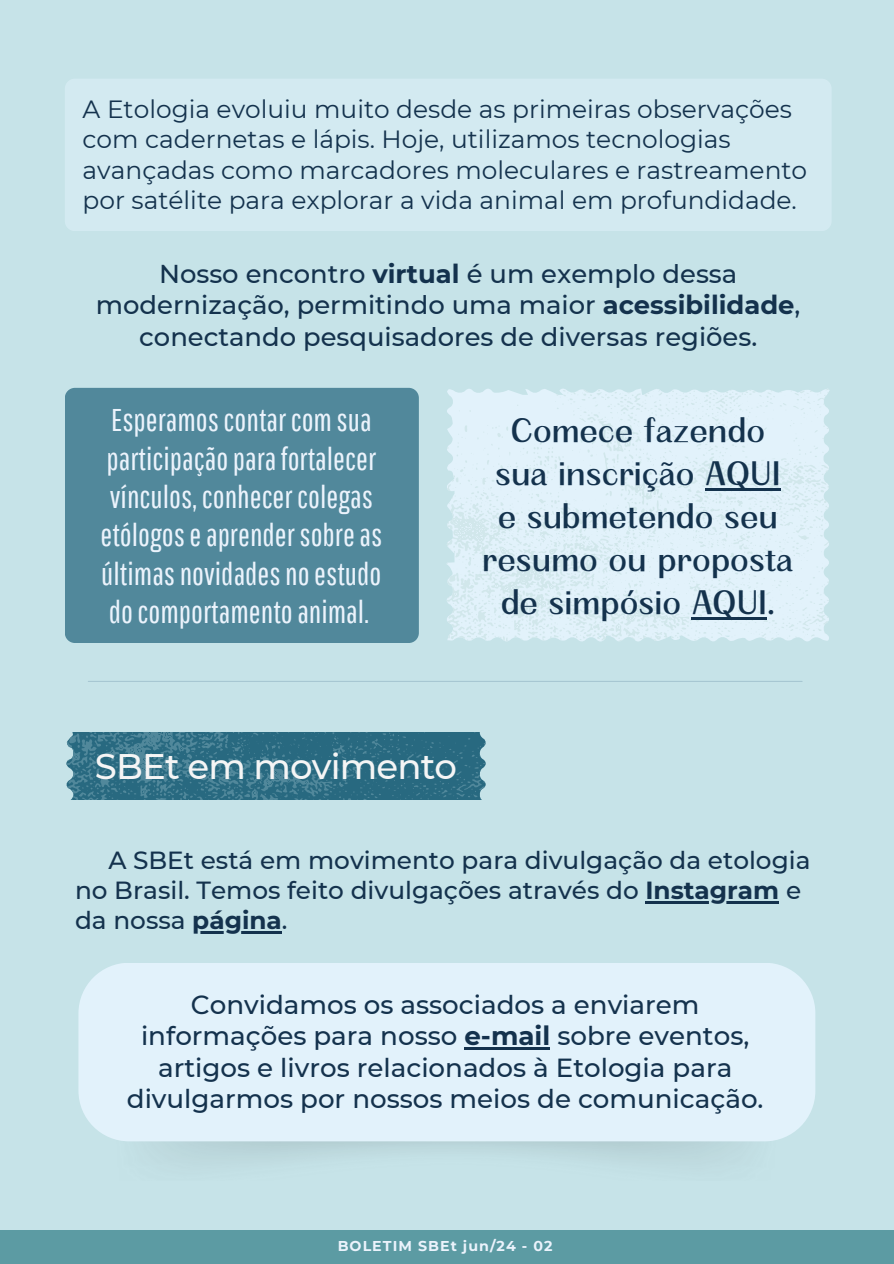
<style>
.page{position:relative;width:894px;height:1264px;background:#fff}
.page>*{position:absolute;margin:0;border:0;box-sizing:border-box;transform-origin:0 0}
.t1{font:500 35.55px "Montserrat";letter-spacing:-.025em;color:#f5f5f5}
.t2{font:900 35.4px/43px "Canva Endeavor";color:#14324d;text-align:center}
.t3{font:31.5px/38.2px "Pathway Gothic One";color:#ebf3fc;text-align:center}
.t4{font:500 26.1px/31.5px "Montserrat";color:#14324d;text-align:center}
.t5{font:500 25.8px/31.5px "Montserrat";color:#14324d;text-align:center}
.t6{font:24.9px/30.3px "Montserrat";color:#14324d}
.t7{font:500 24.75px/30.3px "Montserrat";color:#14324d}
.t8{font:700 14.25px "Montserrat";letter-spacing:.075em;color:#ebf3fc}
.s1{font-weight:700}
</style>
<div class="page">
<div style="left:0;top:0;width:893px;height:1263px;background:#c6e3e8"></div>
<div style="left:0;top:1230px;width:893px;height:33px;background:#5c9ba3"></div>
<div style="left:65px;top:79px;width:766px;height:152px;background:#d3eaf1;border-radius:10px"></div>
<div style="left:65px;top:388px;width:353px;height:255px;background:#51889b;border-radius:10px"></div>
<svg style="left:447px;top:389px;width:381px;height:252px;background:#deeff7"></svg>
<hr style="left:705px;top:488px;width:75px;height:2px;background:#14324d">
<hr style="left:691px;top:617px;width:75px;height:2px;background:#14324d">
<hr style="left:88px;top:681px;width:713px;height:1px;background:#2c557b">
<svg style="left:66px;top:732px;width:420px;height:67px;background:#337187"></svg>
<img style="left:115px;top:1139px;width:664px;height:20px">
<div style="left:78px;top:962px;width:737px;height:179px;background:#e2f2fb;border-radius:51px"></div>
<hr style="left:645px;top:901px;width:134px;height:2px;background:#14324d">
<hr style="left:192px;top:931px;width:90px;height:2px;background:#14324d">
<hr style="left:464px;top:1047px;width:86px;height:2px;background:#14324d">
<h4 class="t6" style="left:83px;top:94px;width:726px">A Etologia evoluiu muito desde as primeiras observações com cadernetas e lápis. Hoje, utilizamos tecnologias avançadas como marcadores moleculares e rastreamento por satélite para explorar a vida animal em profundidade.</h4>
<h3 class="t5" style="left:96px;top:258px;width:705px">Nosso encontro <span class="s1">virtual</span> é um exemplo dessa modernização, permitindo uma maior <span class="s1">acessibilidade</span>, conectando pesquisadores de diversas regiões.</h3>
<p class="t3" style="left:100px;top:400px;width:283px">Esperamoscontarcomsua participaçãoparafortalecer vínculos,conhecercolegas etólogoseaprendersobreas últimasnovidadesnoestudo docomportamentoanimal.</p>
<h2 class="t2" style="left:482px;top:409px;width:312px">Comece fazendo sua inscrição AQUI e submetendo seu resumo ou proposta de simpósio AQUI.</h2>
<p class="t1" style="left:95px;top:744px;width:363px">SBEt em movimento</p>
<h4 class="t7" style="left:75px;top:844px;width:736px;text-indent:33px">A SBEt está em movimento para divulgação da etologia no Brasil. Temos feito divulgações através do <span class="s1">Instagram</span> e</h4>
<h4 class="t7" style="left:75px;top:905px;width:214px">da nossa <span class="s1">página</span>.</h4>
<p class="t4" style="left:127px;top:988px;width:638px">Convidamos os associados a enviarem informações para nosso <span class="s1">e-mail</span> sobre eventos, artigos e livros relacionados à Etologia para divulgarmos por nossos meios de comunicação.</p>
<h5 class="t8" style="left:337px;top:1236px;width:216px">BOLETIM SBEt jun/24 - 02</h5>
</div>
